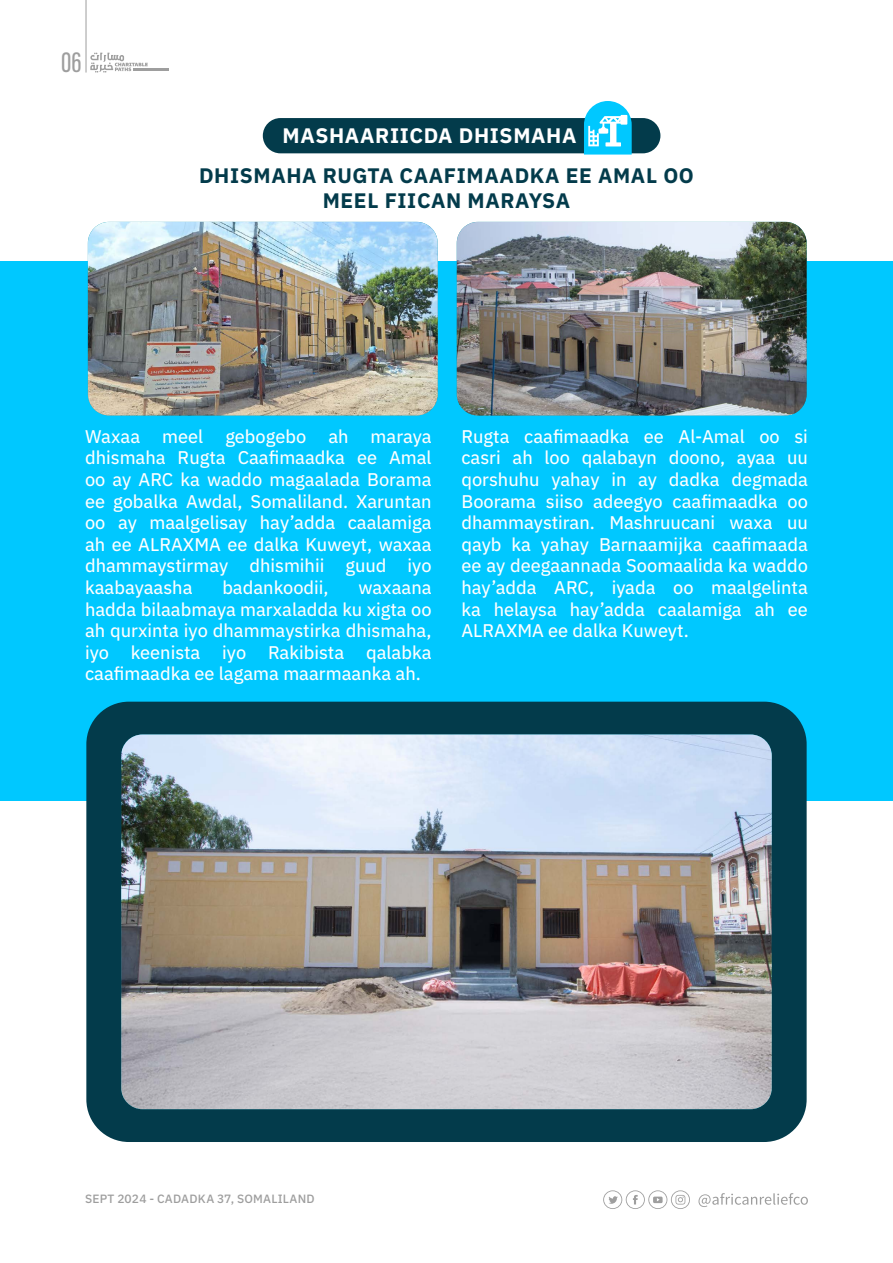
<style>
.page{position:relative;width:893px;height:1263px;background:#fff}
.page>*{position:absolute;margin:0;border:0;box-sizing:border-box;transform-origin:0 0}
.t1{font:30px "Acumin Variable Concept";color:#9e9e9e}
.t2{font:700 21px/25.2px "IBM Plex Sans Arabic";letter-spacing:.03em;color:#033b4b;text-align:center}
.t3{font:700 21px "IBM Plex Sans Arabic";letter-spacing:.03em;color:#fff}
.t4{font:18.3px/21.6px "IBM Plex Sans Arabic Text";color:#fff}
.t5{font:500 12px "IBM Plex Sans Arabic";letter-spacing:.02em;color:#9e9e9e}
</style>
<div class="page">
<hr style="left:86px;top:0;width:1px;height:73px;background:#9e9e9e">
<svg style="left:90px;top:53px;width:58px;height:20px"></svg>
<hr style="left:133px;top:68px;width:36px;height:3px;background:#9e9e9e">
<svg style="left:698px;top:1193px;width:110px;height:14px"></svg>
<svg style="left:603px;top:1190px;width:87px;height:19px"></svg>
<div style="left:0;top:261px;width:893px;height:540px;background:#00c8ff"></div>
<img style="left:88px;top:222px;width:350px;height:193px">
<img style="left:457px;top:222px;width:350px;height:193px">
<div style="left:86px;top:702px;width:721px;height:440px;background:#033b4b;border-radius:43px"></div>
<img style="left:121px;top:734px;width:651px;height:375px">
<div style="left:263px;top:118px;width:397px;height:35px;background:#033b4b;border-radius:18px"></div>
<svg style="left:584px;top:101px;width:48px;height:54px;background:#50d8fd"></svg>
<h1 class="t1" style="left:61px;top:41px;width:22px">06</h1>
<p class="t3" style="left:283px;top:124px;width:295px">MASHAARIICDA DHISMAHA</p>
<p class="t2" style="left:199px;top:163px;width:496px">DHISMAHA RUGTA CAAFIMAADKA EE AMAL OO<br>MEEL FIICAN MARAYSA</p>
<p class="t4" style="left:85px;top:426px;width:57px">Waxaa</p>
<p class="t4" style="left:162px;top:426px;width:43px">meel</p>
<p class="t4" style="left:225px;top:426px;width:82px">gebogebo</p>
<p class="t4" style="left:328px;top:426px;width:22px">ah</p>
<p class="t4" style="left:371px;top:426px;width:62px">maraya</p>
<p class="t4" style="left:461px;top:426px;width:50px">Rugta</p>
<p class="t4" style="left:524px;top:426px;width:107px">caafimaadka</p>
<p class="t4" style="left:644px;top:426px;width:22px">ee</p>
<p class="t4" style="left:679px;top:426px;width:68px">Al-Amal</p>
<p class="t4" style="left:759px;top:426px;width:22px">oo</p>
<p class="t4" style="left:794px;top:426px;width:15px">si</p>
<p class="t4" style="left:85px;top:447px;width:82px">dhismaha</p>
<p class="t4" style="left:85px;top:469px;width:348px">oo ay ARC ka waddo magaalada Borama</p>
<p class="t4" style="left:85px;top:490px;width:348px">ee gobalka Awdal, Somaliland. Xaruntan</p>
<p class="t4" style="left:348px;top:512px;width:85px">caalamiga</p>
<p class="t4" style="left:238px;top:447px;width:109px">Caafimaadka</p>
<p class="t4" style="left:389px;top:447px;width:44px">Amal</p>
<p class="t4" style="left:178px;top:447px;width:50px">Rugta</p>
<p class="t4" style="left:357px;top:447px;width:22px">ee</p>
<p class="t4" style="left:260px;top:512px;width:77px">hay’adda</p>
<p class="t4" style="left:149px;top:512px;width:99px">maalgelisay</p>
<p class="t4" style="left:85px;top:512px;width:22px">oo</p>
<p class="t4" style="left:85px;top:534px;width:348px">ah ee ALRAXMA ee dalka Kuweyt, waxaa</p>
<p class="t4" style="left:408px;top:555px;width:25px">iyo</p>
<p class="t4" style="left:118px;top:512px;width:20px">ay</p>
<p class="t4" style="left:85px;top:555px;width:145px">dhammaystirmay</p>
<p class="t4" style="left:249px;top:555px;width:77px">dhismihii</p>
<p class="t4" style="left:345px;top:555px;width:43px">guud</p>
<p class="t4" style="left:222px;top:577px;width:108px">badankoodii,</p>
<p class="t4" style="left:85px;top:577px;width:109px">kaabayaasha</p>
<p class="t4" style="left:85px;top:598px;width:348px">hadda bilaabmaya marxaladda ku xigta oo</p>
<p class="t4" style="left:85px;top:620px;width:348px">ah qurxinta iyo dhammaystirka dhismaha,</p>
<p class="t4" style="left:366px;top:642px;width:67px">qalabka</p>
<p class="t4" style="left:358px;top:577px;width:75px">waxaana</p>
<p class="t4" style="left:85px;top:642px;width:337px">iyo<br>caafimaadka ee lagama maarmaanka ah.</p>
<p class="t4" style="left:131px;top:642px;width:71px">keenista</p>
<p class="t4" style="left:222px;top:642px;width:25px">iyo</p>
<p class="t4" style="left:268px;top:642px;width:78px">Rakibista</p>
<p class="t4" style="left:461px;top:447px;width:41px">casri</p>
<p class="t4" style="left:512px;top:447px;width:22px">ah</p>
<p class="t4" style="left:544px;top:447px;width:27px">loo</p>
<p class="t4" style="left:582px;top:447px;width:77px">qalabayn</p>
<p class="t4" style="left:669px;top:447px;width:58px">doono,</p>
<p class="t4" style="left:737px;top:447px;width:40px">ayaa</p>
<p class="t4" style="left:787px;top:447px;width:22px">uu</p>
<p class="t4" style="left:461px;top:469px;width:80px">qorshuhu</p>
<p class="t4" style="left:551px;top:469px;width:50px">yahay</p>
<p class="t4" style="left:611px;top:469px;width:17px">in</p>
<p class="t4" style="left:638px;top:469px;width:20px">ay</p>
<p class="t4" style="left:669px;top:469px;width:52px">dadka</p>
<p class="t4" style="left:731px;top:469px;width:78px">degmada</p>
<p class="t4" style="left:461px;top:490px;width:76px">Boorama</p>
<p class="t4" style="left:546px;top:490px;width:39px">siiso</p>
<p class="t4" style="left:593px;top:490px;width:71px">adeegyo</p>
<p class="t4" style="left:672px;top:490px;width:107px">caafimaadka</p>
<p class="t4" style="left:787px;top:490px;width:22px">oo</p>
<p class="t4" style="left:461px;top:512px;width:135px">dhammaystiran.</p>
<p class="t4" style="left:609px;top:512px;width:107px">Mashruucani</p>
<p class="t4" style="left:729px;top:512px;width:45px">waxa</p>
<p class="t4" style="left:787px;top:512px;width:22px">uu</p>
<p class="t4" style="left:599px;top:534px;width:105px">Barnaamijka</p>
<p class="t4" style="left:712px;top:534px;width:97px">caafimaada</p>
<p class="t4" style="left:461px;top:534px;width:42px">qayb</p>
<p class="t4" style="left:461px;top:555px;width:348px">ee ay deegaannada Soomaalida ka waddo</p>
<p class="t4" style="left:711px;top:577px;width:98px">maalgelinta</p>
<p class="t4" style="left:511px;top:534px;width:21px">ka</p>
<p class="t4" style="left:541px;top:534px;width:50px">yahay</p>
<p class="t4" style="left:461px;top:577px;width:77px">hay’adda</p>
<p class="t4" style="left:612px;top:577px;width:45px">iyada</p>
<p class="t4" style="left:554px;top:577px;width:41px">ARC,</p>
<p class="t4" style="left:673px;top:577px;width:22px">oo</p>
<p class="t4" style="left:570px;top:598px;width:77px">hay’adda</p>
<p class="t4" style="left:658px;top:598px;width:85px">caalamiga</p>
<p class="t4" style="left:461px;top:598px;width:229px">ka<br>ALRAXMA ee dalka Kuweyt.</p>
<p class="t4" style="left:494px;top:598px;width:65px">helaysa</p>
<p class="t4" style="left:755px;top:598px;width:22px">ah</p>
<p class="t4" style="left:788px;top:598px;width:22px">ee</p>
<p class="t5" style="left:85px;top:1192px;width:231px">SEPT 2024 - CADADKA 37, SOMALILAND</p>
</div>
